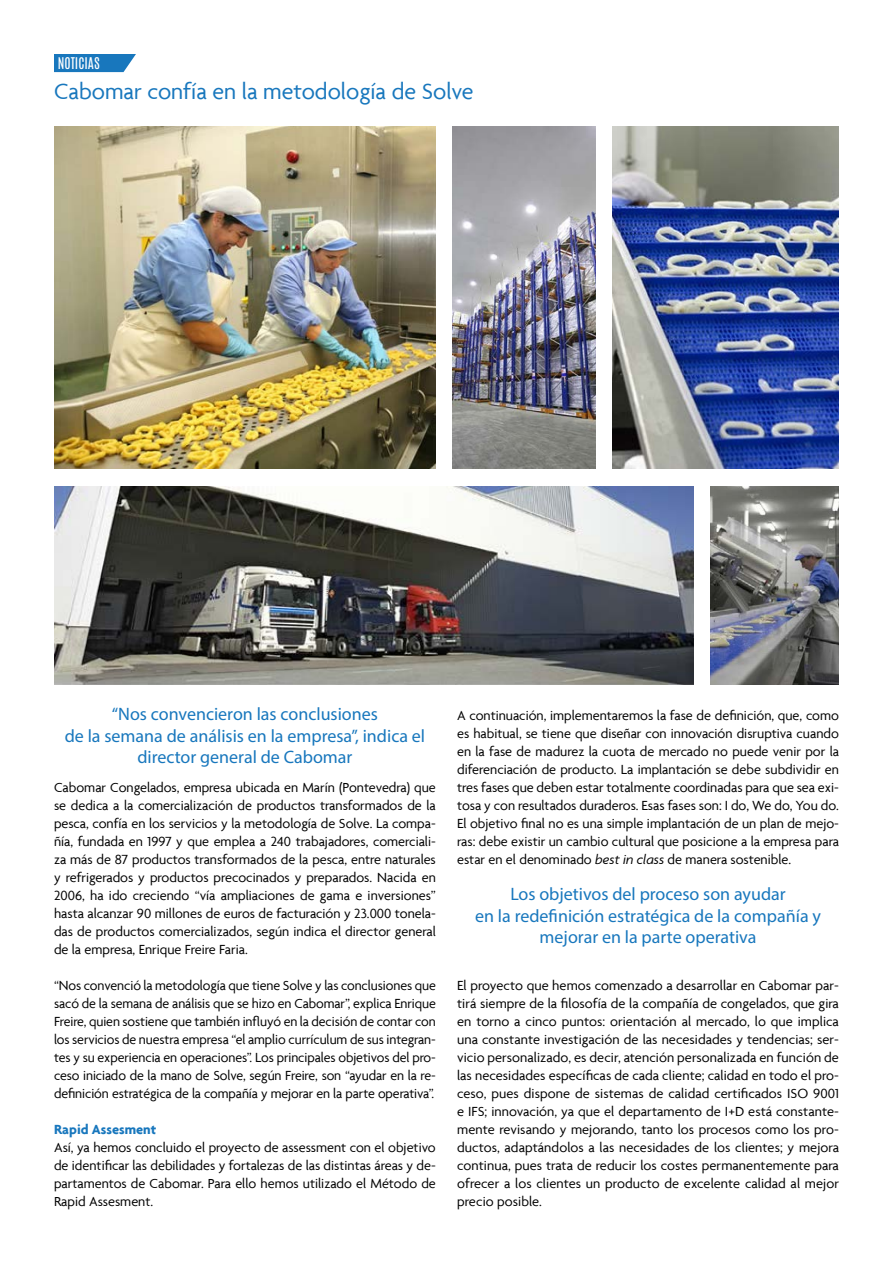
<style>
.page{position:relative;width:893px;height:1263px;background:#fff}
.page>*{position:absolute;margin:0;border:0;box-sizing:border-box;transform-origin:0 0}
.t1{font:24px "Agenda";color:#1877bd}
.t2{font:18px/21.6px "Myriad Pro";color:#1877bd;text-align:center}
.t3{font:14.25px/18px "Agenda";color:#000;text-align:justify}
.t4{font:700 14.25px "Agenda";color:#1877bd}
.t5{font:13.5px "Antonio";color:#fff}
.s1{font-style:italic}
</style>
<div class="page">
<svg style="left:54px;top:54px;width:82px;height:18px"></svg>
<img style="left:54px;top:486px;width:639px;height:198px">
<img style="left:710px;top:486px;width:129px;height:198px">
<img style="left:453px;top:126px;width:142px;height:342px">
<img style="left:612px;top:126px;width:227px;height:342px">
<img style="left:54px;top:126px;width:382px;height:342px">
<p class="t5" style="left:58px;top:54px;width:44px">NOTICIAS</p>
<h1 class="t1" style="left:54px;top:77px;width:421px">Cabomar confía en la metodología de Solve</h1>
<p class="t2" style="left:65px;top:703px;width:362px">“Nos convencieron las conclusiones<br>de la semana de análisis en la empresa”, indica el director general de Cabomar</p>
<p class="t3" style="left:54px;top:778px;width:383px">Cabomar Congelados, empresa ubicada en Marín (Pontevedra) que se dedica a la comercialización de productos transformados de la pesca, confía en los servicios y la metodología de Solve. La compa&shy;ñía, fundada en 1997 y que emplea a 240 trabajadores, comerciali&shy;za más de 87 productos transformados de la pesca, entre naturales y refrigerados y productos precocinados y preparados. Nacida en 2006, ha ido creciendo “vía ampliaciones de gama e inversiones” hasta alcanzar 90 millones de euros de facturación y 23.000 tonela&shy;das de productos comercializados, según indica el director general de la empresa, Enrique Freire Faria.</p>
<p class="t3" style="left:54px;top:976px;width:383px">“Nos convenció la metodología que tiene Solve y las conclusiones que sacó de la semana de análisis que se hizo en Cabomar”, explica Enrique Freire, quien sostiene que también influyó en la decisión de contar con los servicios de nuestra empresa “el amplio currículum de sus integran&shy;tes y su experiencia en operaciones”. Los principales objetivos del pro&shy;ceso iniciado de la mano de Solve, según Freire, son “ayudar en la re&shy;definición estratégica de la compañía y mejorar en la parte operativa”.</p>
<p class="t4" style="left:54px;top:1121px;width:104px">Rapid Assesment</p>
<p class="t3" style="left:54px;top:1138px;width:383px">Así, ya hemos concluido el proyecto de assessment con el objetivo de identificar las debilidades y fortalezas de las distintas áreas y de&shy;partamentos de Cabomar. Para ello hemos utilizado el Método de Rapid Assesment.</p>
<p class="t3" style="left:457px;top:706px;width:383px">A continuación, implementaremos la fase de definición, que, como es habitual, se tiene que diseñar con innovación disruptiva cuando en la fase de madurez la cuota de mercado no puede venir por la diferenciación de producto. La implantación se debe subdividir en tres fases que deben estar totalmente coordinadas para que sea exi&shy;tosa y con resultados duraderos. Esas fases son: I do, We do, You do.<br>El objetivo final no es una simple implantación de un plan de mejo&shy;ras: debe existir un cambio cultural que posicione a la empresa para estar en el denominado <span class="s1">best in class</span> de manera sostenible.</p>
<p class="t2" style="left:475px;top:883px;width:347px">Los objetivos del proceso son ayudar<br>en la redefinición estratégica de la compañía y mejorar en la parte operativa</p>
<p class="t3" style="left:457px;top:976px;width:383px">El proyecto que hemos comenzado a desarrollar en Cabomar par&shy;tirá siempre de la filosofía de la compañía de congelados, que gira en torno a cinco puntos: orientación al mercado, lo que implica una constante investigación de las necesidades y tendencias; ser&shy;vicio personalizado, es decir, atención personalizada en función de las necesidades específicas de cada cliente; calidad en todo el pro&shy;ceso, pues dispone de sistemas de calidad certificados ISO 9001 e IFS; innovación, ya que el departamento de I+D está constante&shy;mente revisando y mejorando, tanto los procesos como los pro&shy;ductos, adaptándolos a las necesidades de los clientes; y mejora continua, pues trata de reducir los costes permanentemente para ofrecer a los clientes un producto de excelente calidad al mejor precio posible.</p>
</div>
